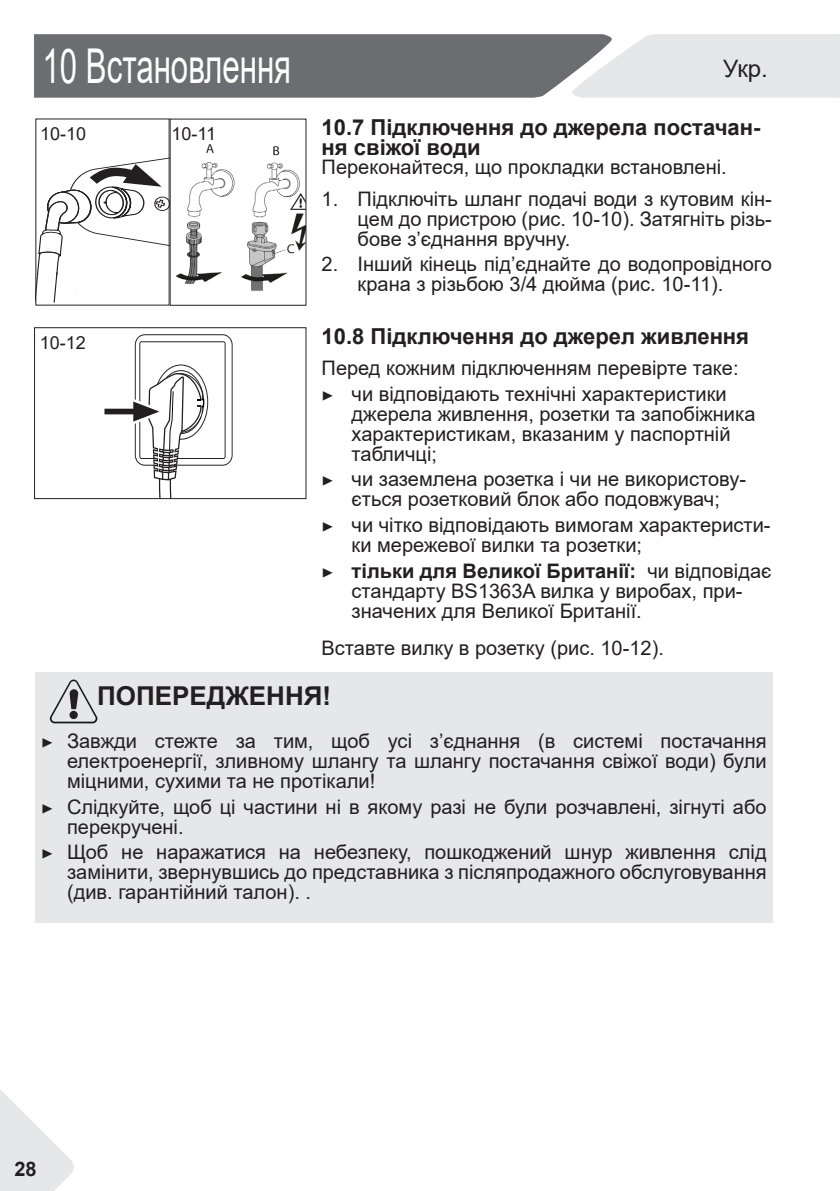
<style>
.page{position:relative;width:840px;height:1191px;background:#fff}
.page>*{position:absolute;margin:0;border:0;box-sizing:border-box;transform-origin:0 0}
.t1{font:48px "Arial";color:#fff;scale:.65 1}
.WARNUNG_grauer_balke{font:700 26px "Arial";color:#231f20}
.t2{font:24px "Arial";color:#231f20}
.Übershrift_über_gnaz{font:700 22px/20px "Arial";color:#231f20}
.Übershrift_über_gnaz-2{font:20px/20px "Arial";color:#231f20}
.fließtext{font:20px "Arial";color:#231f20}
.t3{font:700 20px "Arial";color:#231f20}
.fließtext-2{font:18px "Arial";color:#231f20}
.s1{font-family:"Minion Pro"}
.s2{font-weight:700}
</style>
<div class="page">
<svg style="left:34px;top:34px;width:805px;height:64px"></svg>
<svg style="left:0;top:1090px;width:74px;height:101px"></svg>
<div style="left:35px;top:672px;width:737px;height:250px;background:#e6e7e9"></div>
<svg style="left:50px;top:679px;width:47px;height:44px"></svg>
<div style="left:69px;top:711px;width:9px;height:8px;background:#231f20;border-radius:50%"></div>
<svg style="left:104px;top:334px;width:128px;height:163px"></svg>
<div style="left:34px;top:327px;width:272px;height:172px;border:1px solid #231f20"></div>
<img style="left:176px;top:144px;width:128px;height:147px">
<svg style="left:37px;top:158px;width:130px;height:145px"></svg>
<h1 class="t1" style="left:43px;top:33px;width:384px">10 Встановлення</h1>
<p class="t2" style="left:722px;top:52px;width:46px">Укр.</p>
<p class="fließtext-2" style="left:40px;top:122px;width:48px">10-10</p>
<p class="fließtext-2" style="left:171px;top:122px;width:46px">10-11</p>
<p class="Übershrift_über_gnaz" style="left:321px;top:117px;width:440px">10.7 Підключення до джерела постачан&shy;ня свіжої води</p>
<p class="Übershrift_über_gnaz-2" style="left:321px;top:157px;width:406px">Переконайтеся, що прокладки встановлені.</p>
<p class="Übershrift_über_gnaz-2" style="left:357px;top:188px;width:415px;text-align:justify;text-indent:-36px">1. Підключіть шланг подачі води з кутовим кін&shy;цем до пристрою (рис. 10-10). Затягніть різь&shy;бове з’єднання вручну.</p>
<p class="Übershrift_über_gnaz-2" style="left:357px;top:254px;width:415px;text-indent:-36px">2. Інший кінець під’єднайте до водопровідного крана з різьбою 3/4 дюйма (рис. 10-11).</p>
<p class="Übershrift_über_gnaz" style="left:321px;top:326px;width:429px">10.8 Підключення до джерел живлення</p>
<p class="fließtext" style="left:321px;top:354px;width:418px">Перед кожним підключенням перевірте таке:</p>
<p class="Übershrift_über_gnaz-2" style="left:351px;top:383px;width:405px;text-indent:-30px"><span class="s1">▶</span> чи відповідають технічні характеристики джерела живлення, розетки та запобіжника характеристикам, вказаним у паспортній табличці;</p>
<p class="Übershrift_über_gnaz-2" style="left:321px;top:469px;width:425px;text-align:center"><span class="s1">▶</span> чи заземлена розетка і чи не використову&shy;ється розетковий блок або подовжувач;</p>
<p class="Übershrift_über_gnaz-2" style="left:351px;top:515px;width:420px;text-indent:-30px"><span class="s1">▶</span> чи чітко відповідають вимогам характеристи&shy;ки мережевої вилки та розетки;</p>
<p class="Übershrift_über_gnaz-2" style="left:351px;top:560px;width:421px;text-indent:-30px"><span class="s1">▶</span> <span class="s2">тільки для Великої Британії:</span> чи відповідає стандарту BS1363A вилка у виробах, при&shy;значених для Великої Британії.</p>
<p class="fließtext" style="left:321px;top:634px;width:343px">Вставте вилку в розетку (рис. 10-12).</p>
<p class="WARNUNG_grauer_balke" style="left:97px;top:677px;width:235px">ПОПЕРЕДЖЕННЯ!</p>
<p class="Übershrift_über_gnaz-2" style="left:67px;top:730px;width:700px;text-align:justify;text-indent:-26px"><span class="s1">▶</span> Завжди стежте за тим, щоб усі з’єднання (в системі постачання електроенергії, зливному шлангу та шлангу постачання свіжої води) були міцними, сухими та не протікали!</p>
<p class="Übershrift_über_gnaz-2" style="left:67px;top:796px;width:700px;text-indent:-26px"><span class="s1">▶</span> Слідкуйте, щоб ці частини ні в якому разі не були розчавлені, зігнуті або перекручені.</p>
<p class="Übershrift_über_gnaz-2" style="left:67px;top:842px;width:700px;text-align:justify;text-indent:-26px"><span class="s1">▶</span> Щоб не наражатися на небезпеку, пошкоджений шнур живлення слід замінити, звернувшись до представника з післяпродажного обслуговування (див. гарантійний талон). .</p>
<p class="fließtext-2" style="left:40px;top:330px;width:48px">10-12</p>
<p class="t3" style="left:14px;top:1154px;width:24px">28</p>
</div>
